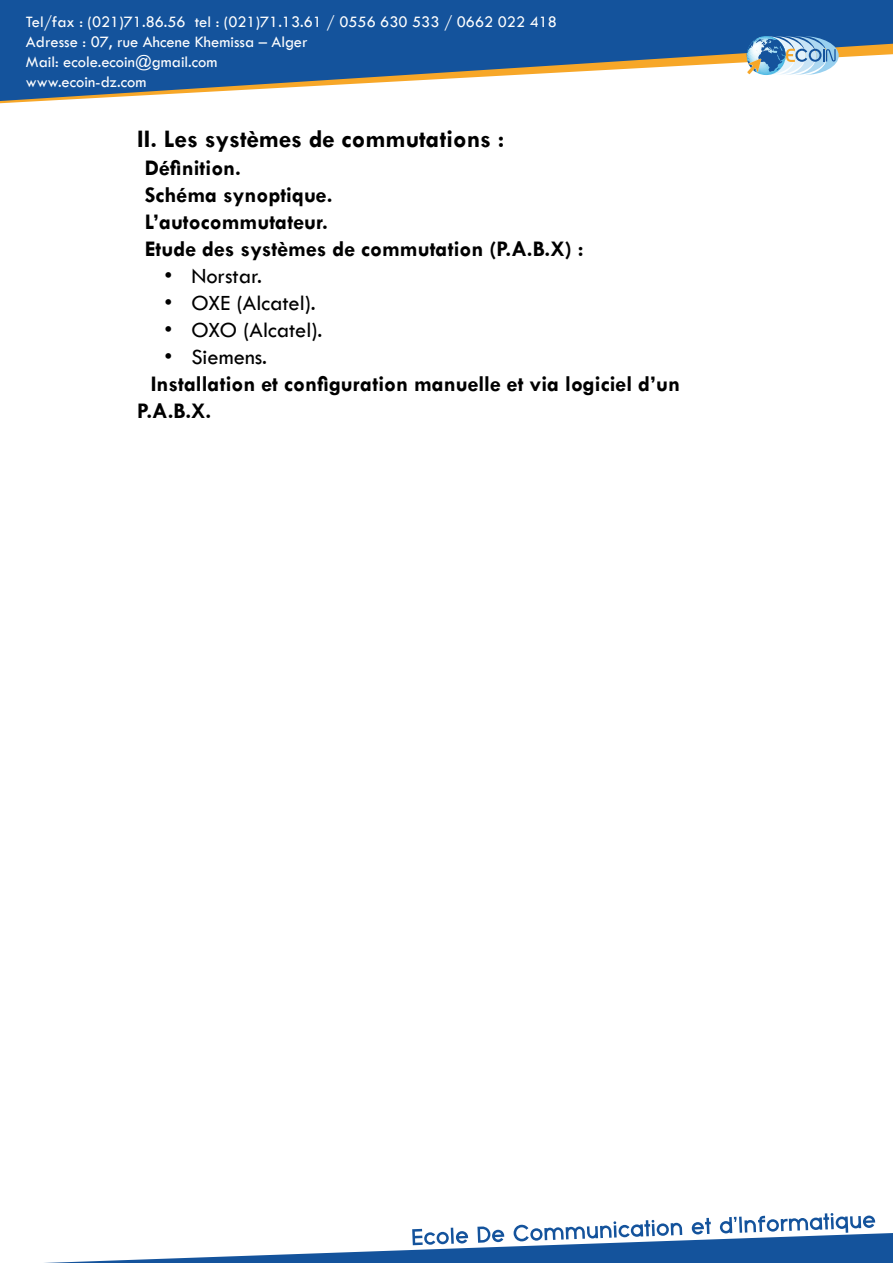
<style>
.page{position:relative;width:893px;height:1263px;background:#fff}
.page>*{position:absolute;margin:0;border:0;box-sizing:border-box;transform-origin:0 0}
.t1{font:700 25.5px "Tw Cen";color:#000}
.t2{font:700 22.5px/27px "Tw Cen";color:#000}
.t3{font:22.5px "Tw Cen";color:#000}
.t4{font:16.5px/19.8px "Tw Cen";color:#fff}
</style>
<div class="page">
<svg style="left:0;top:0;width:893px;height:101px;fill:#14539c"></svg>
<svg style="left:747px;top:36px;width:92px;height:39px;background:#8eb3cf"></svg>
<svg style="left:44px;top:1213px;width:849px;height:50px"></svg>
<p class="t4" style="left:26px;top:12px;width:533px">Tel/fax : (021)71.86.56 tel : (021)71.13.61 / 0556 630 533 / 0662 022 418<br>Adresse : 07, rue Ahcene Khemissa – Alger<br>Mail: ecole.ecoin@gmail.com<br>www.ecoin-dz.com</p>
<p class="t1" style="left:137px;top:124px;width:369px">II. Les systèmes de commutations :</p>
<p class="t2" style="left:145px;top:153px;width:440px">Définition.<br>Schéma synoptique.<br>L’autocommutateur.<br>Etude des systèmes de commutation (P.A.B.X) :</p>
<p class="t3" style="left:164px;top:262px;width:99px">• Norstar.</p>
<p class="t3" style="left:164px;top:289px;width:153px">• OXE (Alcatel).</p>
<p class="t3" style="left:164px;top:316px;width:160px">• OXO (Alcatel).</p>
<p class="t3" style="left:164px;top:343px;width:104px">• Siemens.</p>
<p class="t2" style="left:137px;top:369px;width:544px;text-indent:13px">Installation et configuration manuelle et via logiciel d’un<br>P.A.B.X.</p>
</div>
